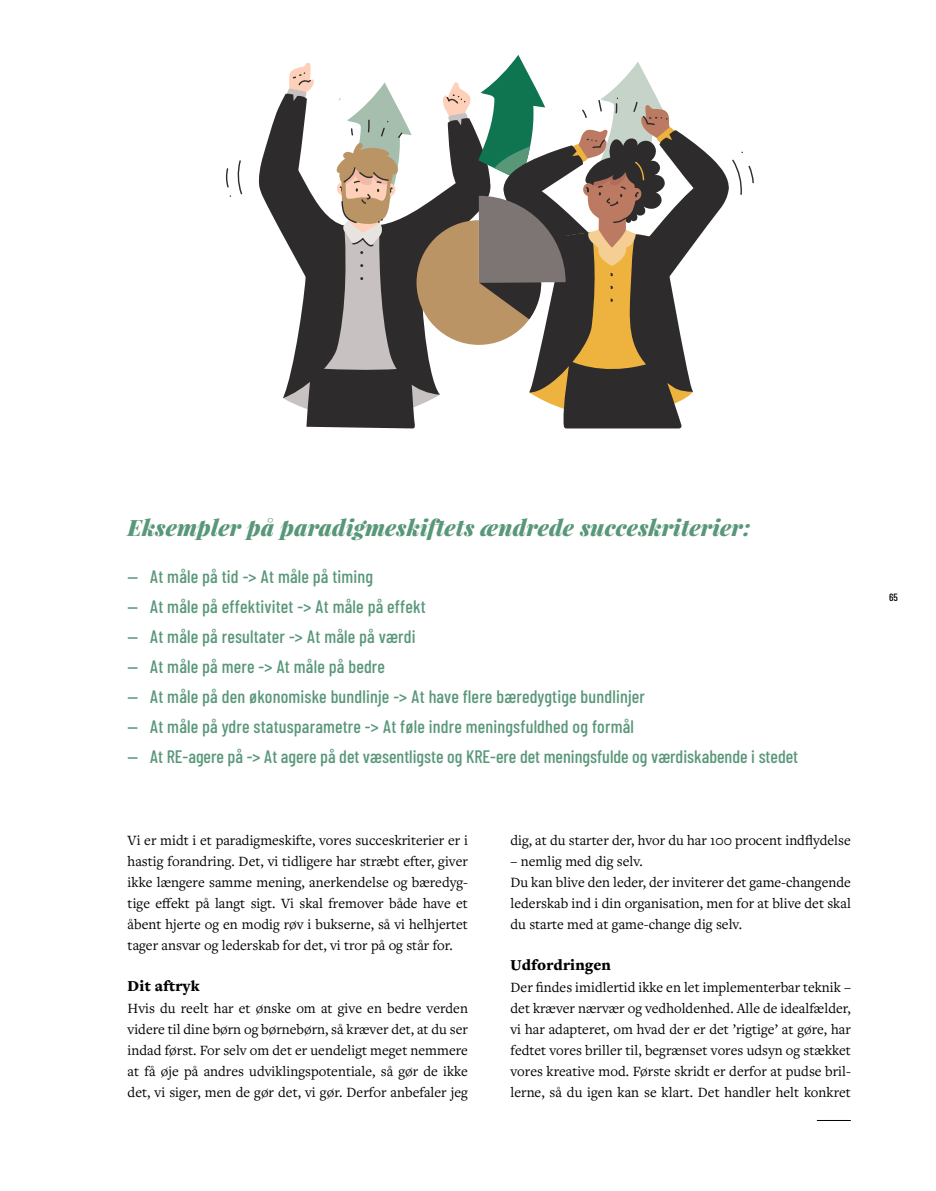
<style>
.page{position:relative;width:936px;height:1191px;background:#fff}
.page>*{position:absolute;margin:0;border:0;box-sizing:border-box;transform-origin:0 0}
.t1{font:italic 900 22.5px "Playfair Display";letter-spacing:.01em;color:#599779}
.t2{font:500 18px "Barlow Condensed";letter-spacing:.01em;color:#599779}
.t3{font:900 15.75px "Freight Text Pro";letter-spacing:.01em;color:#000}
.t4{font:14.7px/21px "Freight Text Pro";color:#000;text-align:justify}
.t5{font:500 10.5px "Barlow Condensed";color:#000}
</style>
<div class="page">
<hr style="left:817px;top:1120px;width:33px;height:1px;background:#000">
<svg style="left:237px;top:160px;width:5px;height:35px"></svg>
<svg style="left:225px;top:168px;width:4px;height:20px"></svg>
<svg style="left:748px;top:165px;width:5px;height:18px"></svg>
<svg style="left:258px;top:55px;width:484px;height:374px"></svg>
<h1 class="t1" style="left:128px;top:511px;width:624px">Eksempler på paradigmeskiftets ændrede succeskriterier:</h1>
<p class="t2" style="left:128px;top:565px;width:247px">— At måle på tid -&gt; At måle på timing</p>
<p class="t2" style="left:128px;top:595px;width:299px">— At måle på effektivitet -&gt; At måle på effekt</p>
<p class="t2" style="left:128px;top:625px;width:289px">— At måle på resultater -&gt; At måle på værdi</p>
<p class="t2" style="left:128px;top:655px;width:259px">— At måle på mere -&gt; At måle på bedre</p>
<p class="t2" style="left:128px;top:685px;width:519px">— At måle på den økonomiske bundlinje -&gt; At have flere bæredygtige bundlinjer</p>
<p class="t2" style="left:128px;top:715px;width:508px">— At måle på ydre statusparametre -&gt; At føle indre meningsfuldhed og formål</p>
<p class="t2" style="left:128px;top:745px;width:672px">— At RE-agere på -&gt; At agere på det væsentligste og KRE-ere det meningsfulde og værdiskabende i stedet</p>
<p class="t4" style="left:128px;top:829px;width:342px">Vi er midt i et paradigmeskifte, vores succeskriterier er i hastig forandring. Det, vi tidligere har stræbt efter, giver ikke længere samme mening, anerkendelse og bæredyg&shy;tige effekt på langt sigt. Vi skal fremover både have et åbent hjerte og en modig røv i bukserne, så vi helhjertet tager ansvar og lederskab for det, vi tror på og står for.</p>
<p class="t3" style="left:128px;top:975px;width:74px">Dit aftryk</p>
<p class="t4" style="left:128px;top:997px;width:342px">Hvis du reelt har et ønske om at give en bedre verden videre til dine børn og børnebørn, så kræver det, at du ser indad først. For selv om det er uendeligt meget nemmere at få øje på andres udviklingspotentiale, så gør de ikke det, vi siger, men de gør det, vi gør. Derfor anbefaler jeg</p>
<p class="t4" style="left:510px;top:829px;width:342px">dig, at du starter der, hvor du har 100 procent indflydelse</p>
<p class="t4" style="left:510px;top:850px;width:342px;text-align:left">– nemlig med dig selv.<br>Du kan blive den leder, der inviterer det game-changende lederskab ind i din organisation, men for at blive det skal du starte med at game-change dig selv.</p>
<p class="t3" style="left:510px;top:954px;width:102px">Udfordringen</p>
<p class="t4" style="left:510px;top:976px;width:342px">Der findes imidlertid ikke en let implementerbar teknik – det kræver nærvær og vedholdenhed. Alle de idealfælder, vi har adapteret, om hvad der er det ’rigtige’ at gøre, har fedtet vores briller til, begrænset vores udsyn og stækket vores kreative mod. Første skridt er derfor at pudse bril&shy;lerne, så du igen kan se klart. Det handler helt konkret</p>
<p class="t5" style="left:889px;top:591px;width:10px">65</p>
</div>
